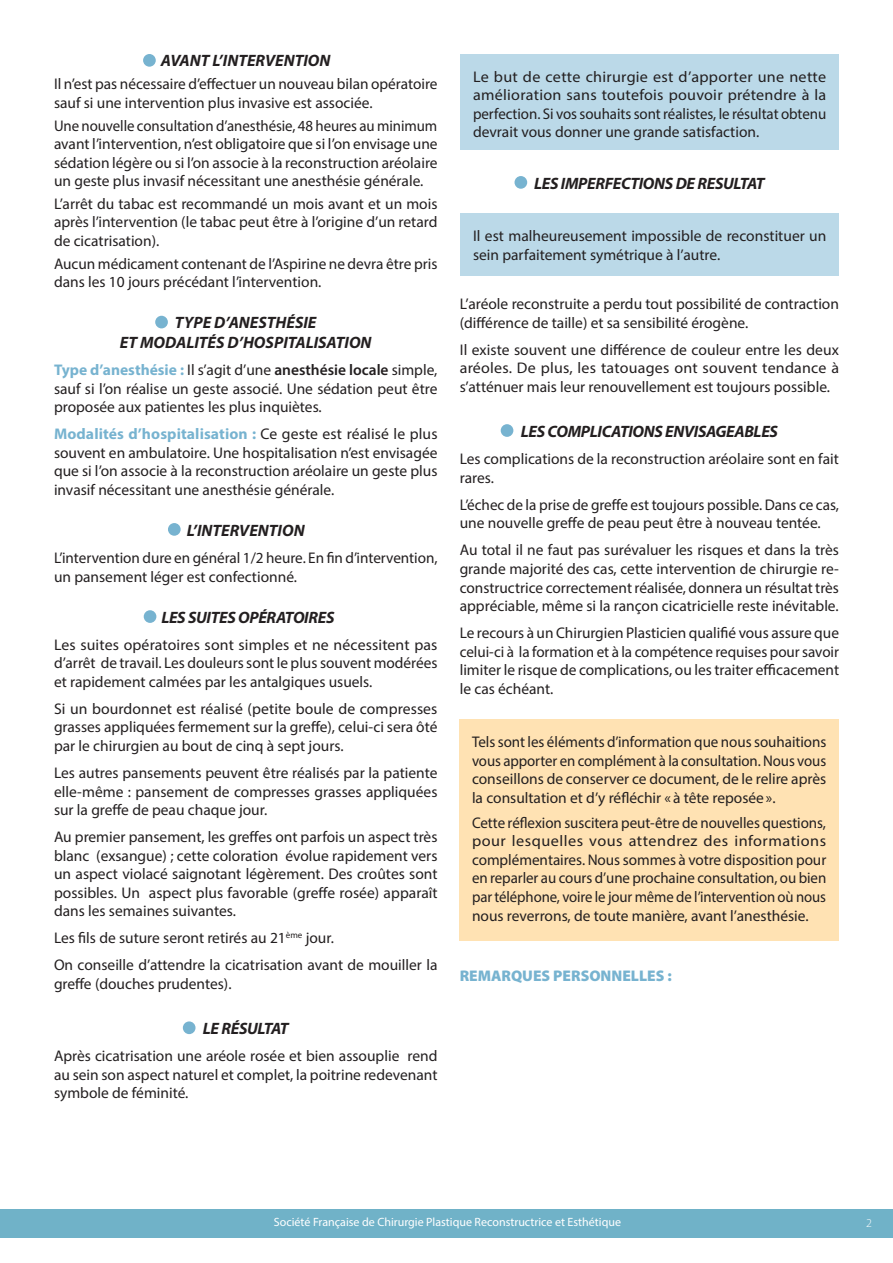
<style>
.page{position:relative;width:893px;height:1263px;background:#fff}
.page>*{position:absolute;margin:0;border:0;box-sizing:border-box;transform-origin:0 0}
.t1{font:italic 700 16.5px "Myriad Pro";letter-spacing:-.02em;color:#231f20}
.t2{font:italic 700 16.5px/19.8px "Myriad Pro";color:#231f20;text-align:center}
.t3{font:15.45px/18.6px "Myriad Pro";color:#231f20;text-align:justify}
.t4{font:15.45px/18.6px "Myriad Pro";color:#231f20;text-align:justify;scale:.96 1}
.t5{font:15.45px/18.6px "Myriad Pro";color:#231f20;text-align:justify;scale:1.04 1}
.t6{font:900 15.45px "Myriad Pro";color:#77b3d0}
.t7{font:12px "Myriad Pro";color:#fff}
.t8{font:300 12px "Myriad Pro";color:#fff}
.s1{font-weight:700;color:#77b3d0}
.s2{font-weight:600}
</style>
<div class="page">
<div style="left:0;top:1209px;width:893px;height:28px;background:#70b2c8"></div>
<div style="left:143px;top:54px;width:13px;height:13px;background:#77b3d0;border-radius:50%"></div>
<div style="left:155px;top:316px;width:13px;height:12px;background:#77b3d0;border-radius:50%"></div>
<div style="left:514px;top:176px;width:13px;height:13px;background:#77b3d0;border-radius:50%"></div>
<div style="left:460px;top:54px;width:379px;height:96px;background:#bbd9e8"></div>
<div style="left:168px;top:523px;width:13px;height:13px;background:#77b3d0;border-radius:50%"></div>
<div style="left:183px;top:1021px;width:13px;height:13px;background:#77b3d0;border-radius:50%"></div>
<div style="left:144px;top:610px;width:12px;height:13px;background:#77b3d0;border-radius:50%"></div>
<div style="left:460px;top:214px;width:379px;height:62px;background:#bbd9e8"></div>
<div style="left:501px;top:424px;width:12px;height:13px;background:#77b3d0;border-radius:50%"></div>
<div style="left:459px;top:720px;width:380px;height:221px;background:#ffe2b3"></div>
<p class="t2" style="left:161px;top:50px;width:171px">AVANT L’INTERVENTION</p>
<p class="t3" style="left:54px;top:74px;width:385px">Il n’est pas nécessaire d’effectuer un nouveau bilan opératoire sauf si une intervention plus invasive est associée.</p>
<p class="t4" style="left:54px;top:116px;width:401px">Une nouvelle consultation d’anesthésie, 48 heures au minimum avant l’intervention, n’est obligatoire que si l’on envisage une sédation légère ou si l’on associe à la reconstruction aréolaire un geste plus invasif nécessitant une anesthésie générale.</p>
<p class="t3" style="left:54px;top:194px;width:385px">L’arrêt du tabac est recommandé un mois avant et un mois après l’intervention (le tabac peut être à l’origine d’un retard de cicatrisation).</p>
<p class="t3" style="left:54px;top:254px;width:385px">Aucun médicament contenant de l’Aspirine ne devra être pris dans les 10 jours précédant l’intervention.</p>
<p class="t2" style="left:120px;top:312px;width:253px">TYPE D’ANESTHÉSIE<br>ET MODALITÉS D’HOSPITALISATION</p>
<p class="t3" style="left:54px;top:361px;width:385px"><span class="s1">Type d’anesthésie :</span> Il s’agit d’une <span class="s2">anesthésie locale</span> simple, sauf si l’on réalise un geste associé. Une sédation peut être proposée aux patientes les plus inquiètes.</p>
<p class="t3" style="left:54px;top:425px;width:385px"><span class="s1">Modalités d’hospitalisation :</span> Ce geste est réalisé le plus souvent en ambulatoire. Une hospitalisation n’est envisagée que si l’on associe à la reconstruction aréolaire un geste plus invasif nécessitant une anesthésie générale.</p>
<p class="t2" style="left:187px;top:520px;width:119px">L’INTERVENTION</p>
<p class="t3" style="left:54px;top:548px;width:385px">L’intervention dure en général 1/2 heure. En fin d’intervention, un pansement léger est confectionné.</p>
<p class="t1" style="left:161px;top:606px;width:175px">LES SUITES OPÉRATOIRES</p>
<p class="t3" style="left:54px;top:635px;width:385px">Les suites opératoires sont simples et ne nécessitent pas d’arrêt de travail. Les douleurs sont le plus souvent modérées et rapidement calmées par les antalgiques usuels.</p>
<p class="t3" style="left:54px;top:699px;width:385px">Si un bourdonnet est réalisé (petite boule de compresses grasses appliquées fermement sur la greffe), celui-ci sera ôté par le chirurgien au bout de cinq à sept jours.</p>
<p class="t3" style="left:54px;top:763px;width:385px">Les autres pansements peuvent être réalisés par la patiente elle-même : pansement de compresses grasses appliquées sur la greffe de peau chaque jour.</p>
<p class="t3" style="left:54px;top:827px;width:385px">Au premier pansement, les greffes ont parfois un aspect très blanc (exsangue) ; cette coloration évolue rapidement vers un aspect violacé saignotant légèrement. Des croûtes sont possibles. Un aspect plus favorable (greffe rosée) apparaît dans les semaines suivantes.</p>
<p class="t3" style="left:54px;top:924px;width:385px;line-height:27px">Les fils de suture seront retirés au 21<sup>ème</sup> jour.<br>On conseille d’attendre la cicatrisation avant de mouiller la</p>
<p class="t3" style="left:54px;top:974px;width:179px">greffe (douches prudentes).</p>
<p class="t1" style="left:203px;top:1018px;width:87px">LE RÉSULTAT</p>
<p class="t3" style="left:54px;top:1047px;width:385px">Après cicatrisation une aréole rosée et bien assouplie rend au sein son aspect naturel et complet, la poitrine redevenant symbole de féminité.</p>
<p class="t5" style="left:473px;top:67px;width:341px">Le but de cette chirurgie est d’apporter une nette amélioration sans toutefois pouvoir prétendre à la perfection. Si vos souhaits sont réalistes, le résultat obtenu devrait vous donner une grande satisfaction.</p>
<p class="t1" style="left:534px;top:173px;width:232px">LES IMPERFECTIONS DE RESULTAT</p>
<p class="t3" style="left:473px;top:226px;width:355px">Il est malheureusement impossible de reconstituer un sein parfaitement symétrique à l’autre.</p>
<p class="t3" style="left:460px;top:294px;width:381px">L’aréole reconstruite a perdu tout possibilité de contraction (différence de taille) et sa sensibilité érogène.</p>
<p class="t3" style="left:460px;top:340px;width:381px">Il existe souvent une différence de couleur entre les deux aréoles. De plus, les tatouages ont souvent tendance à s’atténuer mais leur renouvellement est toujours possible.</p>
<p class="t1" style="left:521px;top:421px;width:259px">LES COMPLICATIONS ENVISAGEABLES</p>
<p class="t3" style="left:460px;top:449px;width:381px">Les complications de la reconstruction aréolaire sont en fait rares.</p>
<p class="t3" style="left:460px;top:495px;width:381px">L’échec de la prise de greffe est toujours possible. Dans ce cas, une nouvelle greffe de peau peut être à nouveau tentée.</p>
<p class="t3" style="left:460px;top:541px;width:381px">Au total il ne faut pas surévaluer les risques et dans la très grande majorité des cas, cette intervention de chirurgie re&shy;constructrice correctement réalisée, donnera un résultat très appréciable, même si la rançon cicatricielle reste inévitable.</p>
<p class="t3" style="left:460px;top:623px;width:381px">Le recours à un Chirurgien Plasticien qualifié vous assure que celui-ci à la formation et à la compétence requises pour savoir limiter le risque de complications, ou les traiter efficacement le cas échéant.</p>
<p class="t3" style="left:472px;top:732px;width:356px">Tels sont les éléments d’information que nous souhaitions vous apporter en complément à la consultation. Nous vous conseillons de conserver ce document, de le relire après la consultation et d’y réfléchir « à tête reposée».</p>
<p class="t3" style="left:472px;top:813px;width:356px">Cette réflexion suscitera peut-être de nouvelles questions, pour lesquelles vous attendrez des informations complémentaires. Nous sommes à votre disposition pour en reparler au cours d’une prochaine consultation, ou bien par téléphone, voire le jour même de l’intervention où nous nous reverrons, de toute manière, avant l’anesthésie.</p>
<p class="t6" style="left:460px;top:966px;width:214px">REMARQUES PERSONNELLES :</p>
<p class="t7" style="left:274px;top:1215px;width:349px">Société Française de Chirurgie Plastique Reconstructrice et Esthétique</p>
<p class="t8" style="left:866px;top:1216px;width:7px">2</p>
</div>
